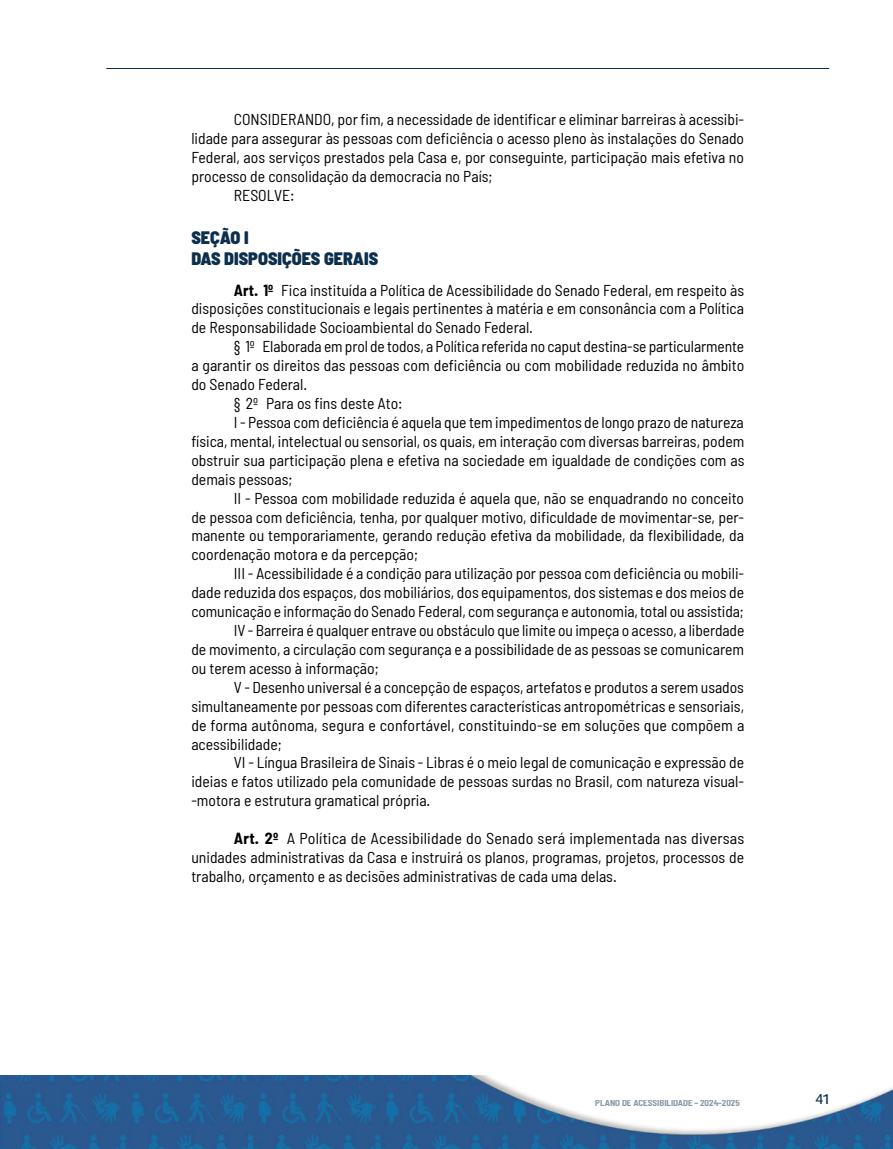
<style>
.page{position:relative;width:893px;height:1149px;background:#fff}
.page>*{position:absolute;margin:0;border:0;box-sizing:border-box;transform-origin:0 0}
.t1{font:900 semi-condensed 18px/21.6px "Barlow";color:#0c2f4d}
.t2{font:semi-condensed 15.75px/18.9px "Barlow";color:#000;text-align:justify}
.t3{font:500 13.5px "Daxline Pro";color:#0c2f4d}
.t4{font:700 semi-condensed 9px "Barlow";color:#0c2f4d}
.s1{font-weight:700}
</style>
<div class="page">
<img style="left:0;top:1075px;width:893px;height:73px">
<hr style="left:106px;top:68px;width:723px;height:1px;background:#0c2f4d">
<p class="t2" style="left:234px;top:110px;width:512px">CONSIDERANDO, por fim, a necessidade de identificar e eliminar barreiras à acessibi-</p>
<p class="t2" style="left:191px;top:129px;width:554px">lidade para assegurar às pessoas com deficiência o acesso pleno às instalações do Senado</p>
<p class="t2" style="left:191px;top:147px;width:554px">Federal, aos serviços prestados pela Casa e, por conseguinte, participação mais efetiva no</p>
<p class="t2" style="left:191px;top:166px;width:303px">processo de consolidação da democracia no País;</p>
<p class="t2" style="left:234px;top:185px;width:62px">RESOLVE:</p>
<p class="t1" style="left:191px;top:226px;width:188px">SEÇÃO I<br>DAS DISPOSIÇÕES GERAIS</p>
<p class="t2" style="left:191px;top:280px;width:554px;text-indent:43px"><span class="s1">Art. 1º</span> Fica instituída a Política de Acessibilidade do Senado Federal, em respeito às disposições constitucionais e legais pertinentes à matéria e em consonância com a Política de Responsabilidade Socioambiental do Senado Federal.</p>
<p class="t2" style="left:234px;top:336px;width:512px">§ 1º Elaborada em prol de todos, a Política referida no caput destina-se particularmente</p>
<p class="t2" style="left:191px;top:355px;width:554px">a garantir os direitos das pessoas com deficiência ou com mobilidade reduzida no âmbito</p>
<p class="t2" style="left:191px;top:374px;width:117px">do Senado Federal.</p>
<p class="t2" style="left:234px;top:393px;width:170px">§ 2º Para os fins deste Ato:</p>
<p class="t2" style="left:234px;top:412px;width:511px">I - Pessoa com deficiência é aquela que tem impedimentos de longo prazo de natureza</p>
<p class="t2" style="left:191px;top:431px;width:554px">física, mental, intelectual ou sensorial, os quais, em interação com diversas barreiras, podem</p>
<p class="t2" style="left:191px;top:450px;width:555px">obstruir sua participação plena e efetiva na sociedade em igualdade de condições com as</p>
<p class="t2" style="left:191px;top:469px;width:103px">demais pessoas;</p>
<p class="t2" style="left:234px;top:488px;width:512px">II - Pessoa com mobilidade reduzida é aquela que, não se enquadrando no conceito</p>
<p class="t2" style="left:191px;top:507px;width:554px">de pessoa com deficiência, tenha, por qualquer motivo, dificuldade de movimentar-se, per-</p>
<p class="t2" style="left:191px;top:525px;width:554px">manente ou temporariamente, gerando redução efetiva da mobilidade, da flexibilidade, da</p>
<p class="t2" style="left:191px;top:544px;width:228px">coordenação motora e da percepção;</p>
<p class="t2" style="left:234px;top:563px;width:512px">III - Acessibilidade é a condição para utilização por pessoa com deficiência ou mobili-</p>
<p class="t2" style="left:191px;top:582px;width:554px">dade reduzida dos espaços, dos mobiliários, dos equipamentos, dos sistemas e dos meios de</p>
<p class="t2" style="left:191px;top:601px;width:554px">comunicação e informação do Senado Federal, com segurança e autonomia, total ou assistida;</p>
<p class="t2" style="left:234px;top:620px;width:512px">IV - Barreira é qualquer entrave ou obstáculo que limite ou impeça o acesso, a liberdade</p>
<p class="t2" style="left:191px;top:639px;width:554px">de movimento, a circulação com segurança e a possibilidade de as pessoas se comunicarem</p>
<p class="t2" style="left:191px;top:658px;width:189px">ou terem acesso à informação;</p>
<p class="t2" style="left:234px;top:677px;width:512px">V - Desenho universal é a concepção de espaços, artefatos e produtos a serem usados</p>
<p class="t2" style="left:191px;top:696px;width:554px">simultaneamente por pessoas com diferentes características antropométricas e sensoriais,</p>
<p class="t2" style="left:191px;top:714px;width:554px">de forma autônoma, segura e confortável, constituindo-se em soluções que compõem a</p>
<p class="t2" style="left:191px;top:733px;width:92px">acessibilidade;</p>
<p class="t2" style="left:234px;top:752px;width:512px">VI - Língua Brasileira de Sinais - Libras é o meio legal de comunicação e expressão de</p>
<p class="t2" style="left:191px;top:771px;width:554px">ideias e fatos utilizado pela comunidade de pessoas surdas no Brasil, com natureza visual-</p>
<p class="t2" style="left:191px;top:790px;width:241px">-motora e estrutura gramatical própria.</p>
<p class="t2" style="left:191px;top:828px;width:555px;text-indent:43px"><span class="s1">Art. 2º</span> A Política de Acessibilidade do Senado será implementada nas diversas unidades administrativas da Casa e instruirá os planos, programas, projetos, processos de trabalho, orçamento e as decisões administrativas de cada uma delas.</p>
<p class="t4" style="left:595px;top:1097px;width:146px">PLANO DE ACESSIBILIDADE – 2024-2025</p>
<p class="t3" style="left:815px;top:1089px;width:15px">41</p>
</div>
